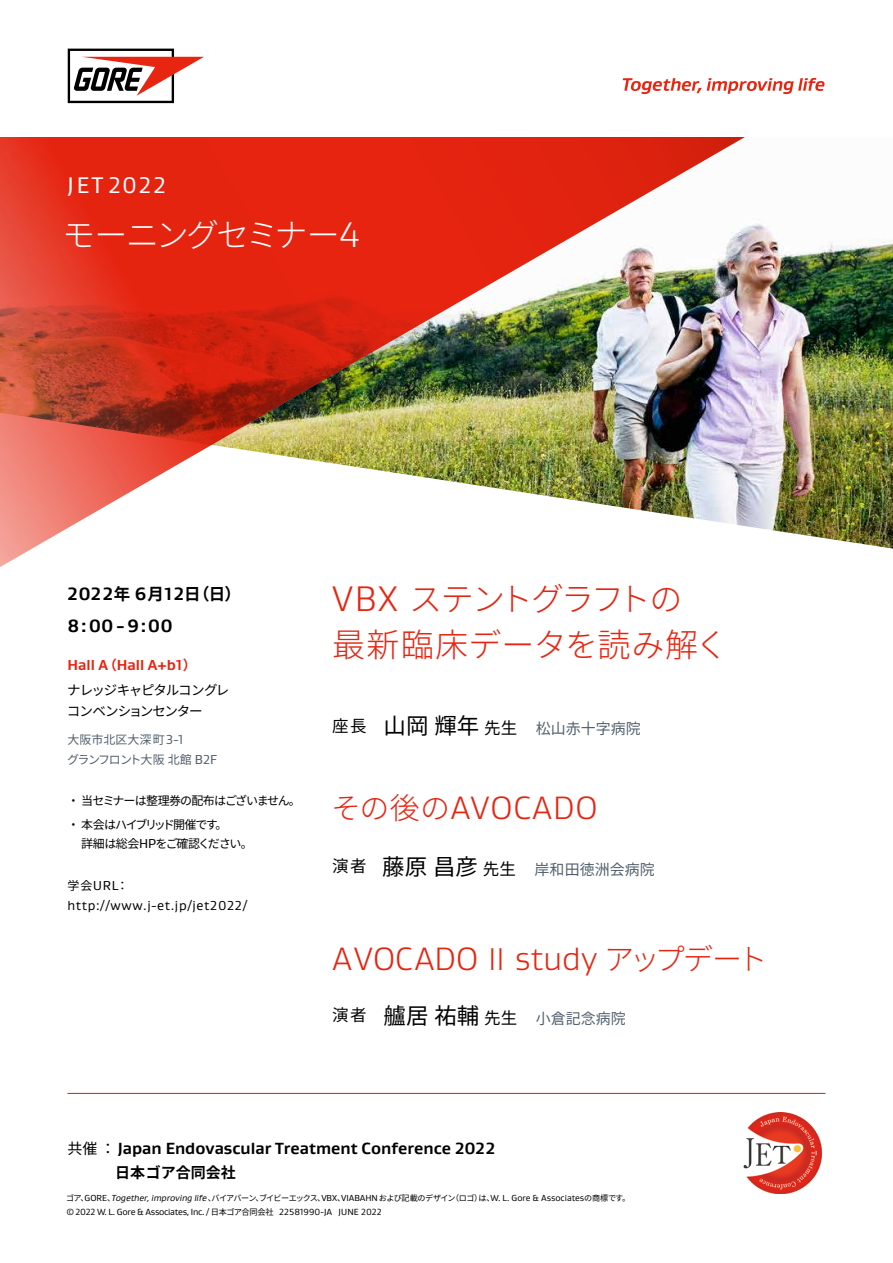
<style>
.page{position:relative;width:893px;height:1263px;background:#fff}
.page>*{position:absolute;margin:0;border:0;box-sizing:border-box;transform-origin:0 0}
.t1{font:300 33px/46.5px "Noto Sans CJ Kjp";letter-spacing:-.045em;color:#e72410}
.t2{font:300 33px "Gore Gustan";color:#e72410}
.t3{font:300 33px "Gore Gustan";letter-spacing:.025em;color:#e72410}
.t4{font:300 33px "Noto Sans CJ Kjp";letter-spacing:-.08em;color:#fff}
.t5{font:23.1px "Gore Gustan";letter-spacing:.08em;color:#fff}
.t6{font:700 18.15px/32.2px "Gore Gustan";letter-spacing:.025em;color:#000}
.t7{font:700 16.5px "Gore Gustan";color:#000}
.t8{font:16.5px "Noto Sans CJ Kjp";color:#000}
.t9{font:15px "Noto Sans CJ Kjp";color:#515f6c}
.t10{font:700 15px "Noto Sans CJ Kjp";color:#000}
.t11{font:700 14.85px "Gore Gustan";color:#e72410}
.t12{font:13.5px/21px "Noto Sans CJ Kjp";letter-spacing:-.075em;color:#000}
.t13{font:13.2px "Gore Gustan";letter-spacing:.045em;color:#000}
.t14{font:12px/24.2px "Noto Sans CJ Kjp";letter-spacing:-.09em;color:#000}
.t15{font:12px/20px "Noto Sans CJ Kjp";color:#515f6c}
.t16{font:12px "Noto Sans CJ Kjp";letter-spacing:-.055em;color:#000}
.t17{font:9.15px "Gore Gustan";letter-spacing:-.03em;color:#000}
.t18{font:8.1px "Noto Sans CJ Kjp";letter-spacing:-.07em;color:#000}
.s1{font-family:"Gore Gustan";font-size:36.3px}
.s2{font-family:"Noto Sans CJ Kjp";font-size:16.5px}
.s3{font-family:"Noto Sans CJ Kjp";font-size:13.5px}
.s4{font-family:"Gore Gustan";font-size:13.2px}
.s5{font-size:22.5px;color:#000}
.s6{font-size:16.5px;color:#000}
.s7{font-family:"Noto Sans CJ Kjp";font-size:30px}
.s8{font-family:"Noto Sans CJ Kjp";font-weight:400;font-size:15px}
.s9{font-family:"Gore Gustan";font-size:8.85px}
.s10{font-family:"Gore Gustan";font-style:italic;font-size:8.85px}
.s11{font-family:"Noto Sans CJ Kjp";font-size:8.25px}
</style>
<div class="page">
<img style="left:829px;top:239px;width:64px;height:310px">
<img style="left:0;top:137px;width:829px;height:430px">
<hr style="left:68px;top:1093px;width:757px;height:1px;background:#e72410">
<svg style="left:68px;top:49px;width:136px;height:54px"></svg>
<svg style="left:623px;top:78px;width:201px;height:16px"></svg>
<img style="left:743px;top:1112px;width:79px;height:82px">
<h2 class="t5" style="left:68px;top:170px;width:100px">JET 2022</h2>
<h1 class="t4" style="left:62px;top:216px;width:299px">モーニングセミナー<span class="s1">4</span></h1>
<h3 class="t6" style="left:67px;top:577px;width:175px">2022<span class="s2">年</span> 6<span class="s2">月</span>12<span class="s2">日（日）<br></span>8:00-9:00</h3>
<h3 class="t11" style="left:68px;top:655px;width:130px">Hall A <span class="s3">（</span>Hall A+b1<span class="s3">）</span></h3>
<h3 class="t12" style="left:67px;top:680px;width:164px">ナレッジキャピタルコングレコンベンションセンター</h3>
<h3 class="t15" style="left:67px;top:730px;width:151px">大阪市北区大深町<span class="s4">3-1<br></span>グランフロント大阪北館 <span class="s4">B2F</span></h3>
<h3 class="t14" style="left:68px;top:789px;width:235px">・当セミナーは整理券の配布はございません。・本会はハイブリッド開催です。</h3>
<h3 class="t16" style="left:68px;top:837px;width:187px">　詳細は総会<span class="s4">HP</span>をご確認ください。</h3>
<h3 class="t14" style="left:68px;top:874px;width:62px">学会<span class="s4">URL</span>：</h3>
<h3 class="t13" style="left:68px;top:897px;width:181px">http://www.j-et.jp/jet2022/</h3>
<h1 class="t1" style="left:332px;top:576px;width:397px"><span class="s1">VBX</span> ステントグラフトの<br>最新臨床データを読み解く</h1>
<h3 class="t8" style="left:332px;top:716px;width:36px">座長</h3>
<h3 class="t9" style="left:384px;top:720px;width:259px"><span class="s5">山岡輝年</span><span class="s6">先生</span> 松山赤十字病院</h3>
<h1 class="t3" style="left:331px;top:786px;width:268px"><span class="s7">その後の</span>AVOCADO</h1>
<h3 class="t8" style="left:332px;top:857px;width:36px">演者</h3>
<h3 class="t9" style="left:382px;top:861px;width:274px"><span class="s5">藤原昌彦</span><span class="s6">先生</span> 岸和田徳洲会病院</h3>
<h1 class="t2" style="left:332px;top:938px;width:437px">AVOCADO <span class="s7">Ⅱ</span> study <span class="s7">アップデート</span></h1>
<h3 class="t8" style="left:332px;top:1005px;width:36px">演者</h3>
<h3 class="t9" style="left:384px;top:1010px;width:244px"><span class="s5">艫居祐輔</span><span class="s6">先生</span> 小倉記念病院</h3>
<h3 class="t7" style="left:68px;top:1137px;width:429px"><span class="s8">共催：</span>Japan Endovascular Treatment Conference 2022</h3>
<h3 class="t10" style="left:115px;top:1163px;width:122px">日本ゴア合同会社</h3>
<p class="t18" style="left:66px;top:1193px;width:570px">ゴア、<span class="s9">GORE</span>、<span class="s10">Together,improving life</span>、バイアバーン、ブイビーエックス、<span class="s9">VBX</span>、<span class="s9">VIABAHN</span> および記載のデザイン（ロゴ）は、<span class="s9">W. L. Gore &amp; Associates</span>の商標です。　</p>
<p class="t17" style="left:66px;top:1206px;width:317px">© 2022 W. L. Gore &amp; Associates, Inc. / <span class="s11">日本ゴア合同会社</span> 22581990-JA JUNE 2022</p>
</div>
